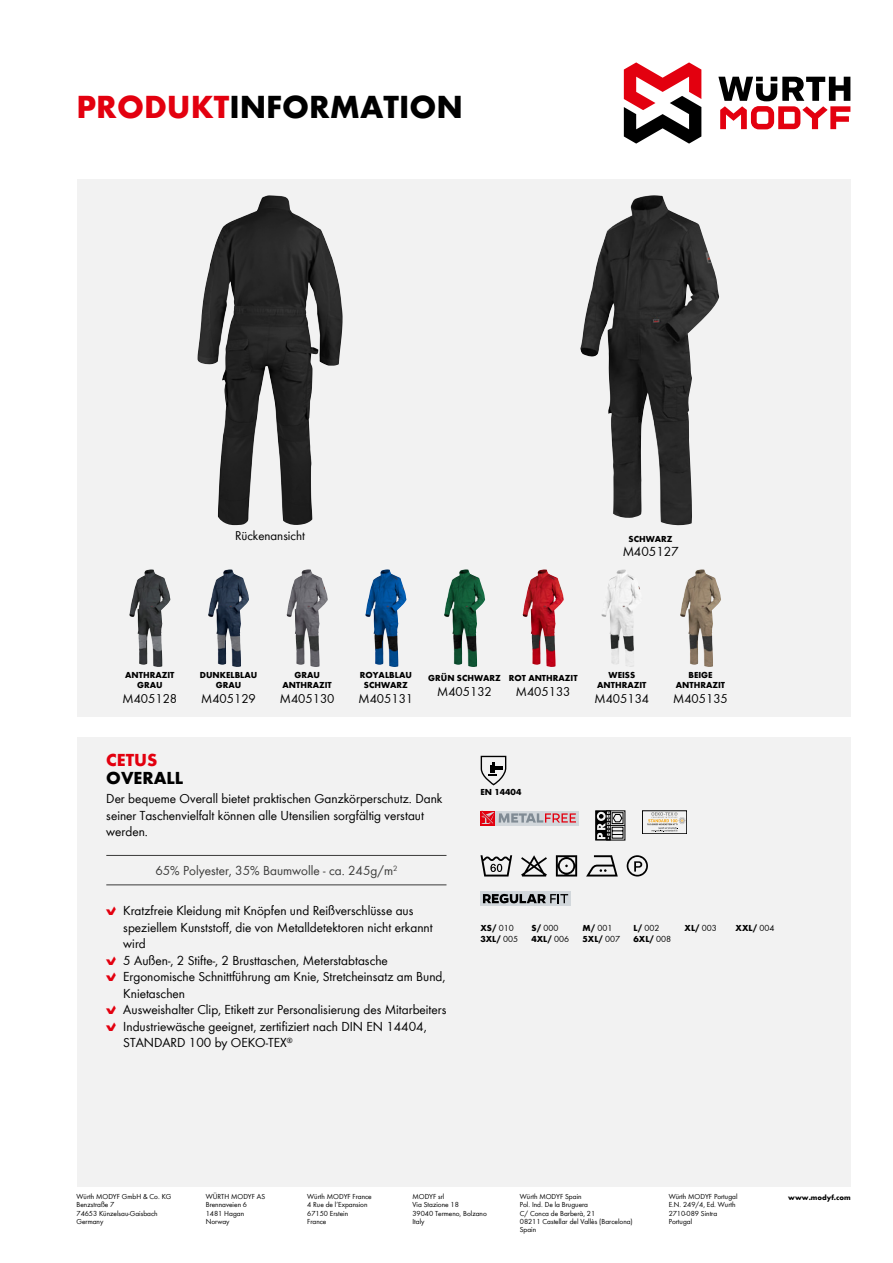
<style>
.page{position:relative;width:893px;height:1263px;background:#fff}
.page>*{position:absolute;margin:0;border:0;box-sizing:border-box;transform-origin:0 0}
.t1{font:700 33px "Wuerth Global";color:#000}
.t2{font:700 18px "Wuerth Global";color:#000}
.t3{font:700 18px "Wuerth Global";color:#e3000f}
.t4{font:13.5px/16.5px "Wuerth Global";color:#000}
.t5{font:13.5px "Wuerth Global";color:#3b3b3a}
.t6{font:13.2px "Wuerth Global";color:#000}
.t7{font:700 9px/10.5px "Wuerth Global";color:#000;text-align:center}
.t8{font:9px "Wuerth Global";color:#000}
.t9{font:7.5px/8.2px "Wuerth Global";color:#000}
.t10{font:700 7.5px "Wuerth Global";color:#000}
.s1{color:#e3000f}
.s2{font-family:"Wuerth Num";color:#e3000f}
.s3{font-weight:400}
.s4{font-weight:700}
</style>
<div class="page">
<svg style="left:718px;top:77px;width:132px;height:52px"></svg>
<svg style="left:624px;top:62px;width:77px;height:82px"></svg>
<div style="left:77px;top:179px;width:773px;height:1007px;background:#f2f2f2"></div>
<div style="left:64px;top:717px;width:805px;height:19px;background:#fff"></div>
<svg style="left:627px;top:855px;width:21px;height:21px"></svg>
<svg style="left:586px;top:855px;width:32px;height:21px"></svg>
<svg style="left:556px;top:855px;width:21px;height:21px"></svg>
<svg style="left:521px;top:855px;width:26px;height:21px"></svg>
<svg style="left:480px;top:855px;width:32px;height:21px"></svg>
<hr style="left:106px;top:855px;width:340px;height:1px;background:#3b3b3a">
<hr style="left:106px;top:885px;width:340px;height:1px;background:#3b3b3a">
<div style="left:642px;top:810px;width:45px;height:24px;border:1px solid #000"></div>
<svg style="left:647px;top:812px;width:39px;height:20px"></svg>
<div style="left:595px;top:810px;width:30px;height:30px;border:1px solid #000"></div>
<svg style="left:596px;top:811px;width:29px;height:29px"></svg>
<div style="left:495px;top:810px;width:83px;height:15px;background:#d2d7db"></div>
<svg style="left:480px;top:810px;width:96px;height:15px"></svg>
<svg style="left:480px;top:756px;width:26px;height:30px"></svg>
<div style="left:480px;top:891px;width:91px;height:15px;background:#d2d7db"></div>
<svg style="left:483px;top:894px;width:85px;height:9px"></svg>
<img style="left:580px;top:195px;width:139px;height:330px">
<img style="left:197px;top:197px;width:121px;height:328px">
<img style="left:129px;top:569px;width:41px;height:98px">
<img style="left:208px;top:569px;width:41px;height:98px">
<img style="left:287px;top:569px;width:21px;height:61px">
<img style="left:365px;top:569px;width:22px;height:61px">
<img style="left:444px;top:569px;width:22px;height:61px">
<img style="left:523px;top:569px;width:41px;height:98px">
<img style="left:601px;top:569px;width:39px;height:98px">
<img style="left:680px;top:569px;width:41px;height:98px">
<h1 class="t1" style="left:77px;top:87px;width:388px"><span class="s1">PRODUKT</span>INFORMATION</h1>
<p class="t6" style="left:235px;top:527px;width:72px">Rückenansicht</p>
<p class="t7" style="left:629px;top:533px;width:45px">SCHWARZ</p>
<p class="t4" style="left:622px;top:543px;width:58px">M405127</p>
<p class="t7" style="left:125px;top:669px;width:51px">ANTHRAZIT<br>GRAU</p>
<p class="t6" style="left:123px;top:691px;width:56px">M405128</p>
<p class="t7" style="left:200px;top:669px;width:59px">DUNKELBLAU<br>GRAU</p>
<p class="t6" style="left:201px;top:691px;width:56px">M405129</p>
<p class="t7" style="left:283px;top:669px;width:51px">GRAU<br>ANTHRAZIT</p>
<p class="t6" style="left:280px;top:691px;width:56px">M405130</p>
<p class="t7" style="left:360px;top:669px;width:54px">ROYALBLAU<br>SCHWARZ</p>
<p class="t6" style="left:359px;top:691px;width:56px">M405131</p>
<p class="t7" style="left:428px;top:672px;width:74px">GRÜN SCHWARZ</p>
<p class="t6" style="left:437px;top:683px;width:56px">M405132</p>
<p class="t7" style="left:509px;top:672px;width:70px">ROT ANTHRAZIT</p>
<p class="t6" style="left:516px;top:683px;width:56px">M405133</p>
<p class="t7" style="left:597px;top:669px;width:51px">WEISS<br>ANTHRAZIT</p>
<p class="t6" style="left:594px;top:691px;width:56px">M405134</p>
<p class="t7" style="left:676px;top:669px;width:51px">BEIGE<br>ANTHRAZIT</p>
<p class="t6" style="left:673px;top:691px;width:56px">M405135</p>
<h2 class="t3" style="left:106px;top:749px;width:53px">CETUS</h2>
<h2 class="t2" style="left:106px;top:767px;width:79px">OVERALL</h2>
<p class="t4" style="left:106px;top:790px;width:338px">Der bequeme Overall bietet praktischen Ganzkörperschutz. Dank seiner Taschenvielfalt können alle Utensilien sorgfältig verstaut werden.</p>
<p class="t5" style="left:155px;top:863px;width:244px">65% Polyester, 35% Baumwolle - ca. 245g/m<sup>2</sup></p>
<p class="t4" style="left:106px;top:902px;width:309px"><span class="s2">B</span> Kratzfreie Kleidung mit Knöpfen und Reißverschlüsse aus</p>
<p class="t4" style="left:123px;top:919px;width:311px">speziellem Kunststoff, die von Metalldetektoren nicht erkannt</p>
<p class="t4" style="left:123px;top:935px;width:24px">wird</p>
<p class="t4" style="left:106px;top:952px;width:283px"><span class="s2">B</span> 5 Außen-, 2 Stifte-, 2 Brusttaschen, Meterstabtasche</p>
<p class="t4" style="left:106px;top:968px;width:341px"><span class="s2">B</span> Ergonomische Schnittführung am Knie, Stretcheinsatz am Bund,</p>
<p class="t4" style="left:123px;top:985px;width:63px">Knietaschen</p>
<p class="t4" style="left:106px;top:1001px;width:342px"><span class="s2">B</span> Ausweishalter Clip, Etikett zur Personalisierung des Mitarbeiters</p>
<p class="t4" style="left:106px;top:1018px;width:322px"><span class="s2">B</span> Industriewäsche geeignet, zertifiziert nach DIN EN 14404,</p>
<p class="t4" style="left:123px;top:1034px;width:171px">STANDARD 100 by OEKO-TEX<sup>®</sup></p>
<p class="t7" style="left:480px;top:787px;width:42px">EN 14404</p>
<p class="t7" style="left:480px;top:923px;width:35px">XS/ <span class="s3">010</span></p>
<p class="t8" style="left:531px;top:923px;width:28px"><span class="s4">S/</span> 000</p>
<p class="t8" style="left:583px;top:923px;width:31px"><span class="s4">M/</span> 001</p>
<p class="t8" style="left:634px;top:923px;width:27px"><span class="s4">L/</span> 002</p>
<p class="t7" style="left:685px;top:923px;width:34px">XL/ <span class="s3">003</span></p>
<p class="t7" style="left:736px;top:923px;width:40px">XXL/ <span class="s3">004</span></p>
<p class="t7" style="left:480px;top:933px;width:39px">3XL/ <span class="s3">005</span></p>
<p class="t7" style="left:531px;top:933px;width:39px">4XL/ <span class="s3">006</span></p>
<p class="t7" style="left:583px;top:933px;width:39px">5XL/ <span class="s3">007</span></p>
<p class="t7" style="left:634px;top:933px;width:39px">6XL/ <span class="s3">008</span></p>
<p class="t9" style="left:206px;top:1192px;width:61px">WÜRTH MODYF AS<br>Brennaveien 6<br>1481 Hagan<br>Norway</p>
<p class="t9" style="left:307px;top:1192px;width:66px">Würth MODYF France<br>4 Rue de l’Expansion<br>67150 Erstein<br>France</p>
<p class="t9" style="left:669px;top:1192px;width:70px">Würth MODYF Portugal<br>E.N. 249/4, Ed. Wurth<br>2710-089 Sintra<br>Portugal</p>
<p class="t10" style="left:788px;top:1193px;width:64px">www.modyf.com</p>
<p class="t9" style="left:77px;top:1192px;width:96px">Würth MODYF GmbH &amp; Co. KG<br>Benzstraße 7<br>74653 Künzelsau-Gaisbach<br>Germany</p>
<p class="t9" style="left:412px;top:1192px;width:76px">MODYF srl<br>Via Stazione 18<br>39040 Termeno, Bolzano<br>Italy</p>
<p class="t9" style="left:520px;top:1192px;width:114px">Würth MODYF Spain<br>Pol. Ind. De la Bruguera<br>C/ Conca de Barberà, 21<br>08211 Castellar del Vallès (Barcelona)<br>Spain</p>
</div>
